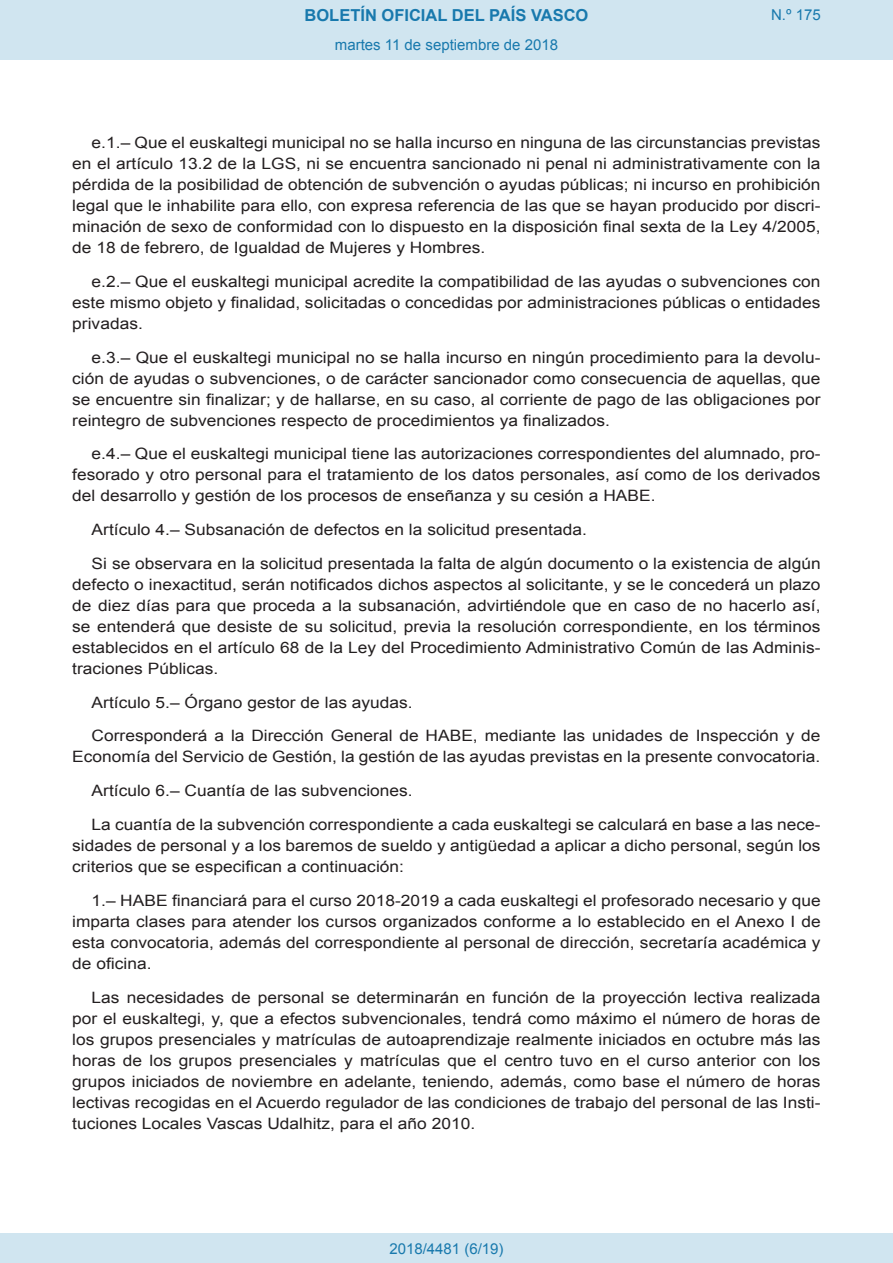
<style>
.page{position:relative;width:893px;height:1263px;background:#fff}
.page>*{position:absolute;margin:0;border:0;box-sizing:border-box;transform-origin:0 0}
.t1{font:700 16.5px "Arial";color:#1879ad}
.BOPVDetalle{font:15.6px/21px "Arial";color:#231f20;text-align:justify;scale:1.11 1}
.Paginacion_Centro{font:15px "Arial";color:#1879ad}
</style>
<div class="page">
<div style="left:0;top:0;width:893px;height:60px;background:#d0e5f0"></div>
<div style="left:0;top:1233px;width:893px;height:30px;background:#d0e5f0"></div>
<p class="t1" style="left:305px;top:4px;width:285px">BOLETÍN OFICIAL DEL PAÍS VASCO</p>
<p class="Paginacion_Centro" style="left:335px;top:35px;width:225px">martes 11 de septiembre de 2018</p>
<p class="Paginacion_Centro" style="left:771px;top:5px;width:51px">N.º 175</p>
<p class="BOPVDetalle" style="left:72px;top:132px;width:676px;text-indent:19px">e.1.– Que el euskaltegi municipal no se halla incurso en ninguna de las circunstancias previstas en el artículo 13.2 de la LGS, ni se encuentra sancionado ni penal ni administrativamente con la pérdida de la posibilidad de obtención de subvención o ayudas públicas; ni incurso en prohibición legal que le inhabilite para ello, con expresa referencia de las que se hayan producido por discri&shy;minación de sexo de conformidad con lo dispuesto en la disposición final sexta de la Ley 4/2005, de 18 de febrero, de Igualdad de Mujeres y Hombres.</p>
<p class="BOPVDetalle" style="left:72px;top:271px;width:676px;text-indent:19px">e.2.– Que el euskaltegi municipal acredite la compatibilidad de las ayudas o subvenciones con este mismo objeto y finalidad, solicitadas o concedidas por administraciones públicas o entidades privadas.</p>
<p class="BOPVDetalle" style="left:72px;top:347px;width:676px;text-indent:19px">e.3.– Que el euskaltegi municipal no se halla incurso en ningún procedimiento para la devolu&shy;ción de ayudas o subvenciones, o de carácter sancionador como consecuencia de aquellas, que se encuentre sin finalizar; y de hallarse, en su caso, al corriente de pago de las obligaciones por reintegro de subvenciones respecto de procedimientos ya finalizados.</p>
<p class="BOPVDetalle" style="left:72px;top:444px;width:676px;text-indent:19px">e.4.– Que el euskaltegi municipal tiene las autorizaciones correspondientes del alumnado, pro&shy;fesorado y otro personal para el tratamiento de los datos personales, así como de los derivados del desarrollo y gestión de los procesos de enseñanza y su cesión a HABE.</p>
<p class="BOPVDetalle" style="left:92px;top:519px;width:448px">Artículo 4.– Subsanación de defectos en la solicitud presentada.</p>
<p class="BOPVDetalle" style="left:72px;top:553px;width:676px;text-indent:19px">Si se observara en la solicitud presentada la falta de algún documento o la existencia de algún defecto o inexactitud, serán notificados dichos aspectos al solicitante, y se le concederá un plazo de diez días para que proceda a la subsanación, advirtiéndole que en caso de no hacerlo así, se entenderá que desiste de su solicitud, previa la resolución correspondiente, en los términos establecidos en el artículo 68 de la Ley del Procedimiento Administrativo Común de las Adminis&shy;traciones Públicas.</p>
<p class="BOPVDetalle" style="left:92px;top:692px;width:291px">Artículo 5.– Órgano gestor de las ayudas.</p>
<p class="BOPVDetalle" style="left:72px;top:726px;width:676px;text-align:right">Corresponderá a la Dirección General de HABE, mediante las unidades de Inspección y de<br>Economía del Servicio de Gestión, la gestión de las ayudas previstas en la presente convocatoria.</p>
<p class="BOPVDetalle" style="left:92px;top:780px;width:291px">Artículo 6.– Cuantía de las subvenciones.</p>
<p class="BOPVDetalle" style="left:72px;top:814px;width:676px;text-indent:19px">La cuantía de la subvención correspondiente a cada euskaltegi se calculará en base a las nece&shy;sidades de personal y a los baremos de sueldo y antigüedad a aplicar a dicho personal, según los criterios que se especifican a continuación:</p>
<p class="BOPVDetalle" style="left:72px;top:890px;width:676px;text-indent:19px">1.– HABE financiará para el curso 2018-2019 a cada euskaltegi el profesorado necesario y que imparta clases para atender los cursos organizados conforme a lo establecido en el Anexo I de esta convocatoria, además del correspondiente al personal de dirección, secretaría académica y de oficina.</p>
<p class="BOPVDetalle" style="left:72px;top:987px;width:676px;text-indent:19px">Las necesidades de personal se determinarán en función de la proyección lectiva realizada por el euskaltegi, y, que a efectos subvencionales, tendrá como máximo el número de horas de los grupos presenciales y matrículas de autoaprendizaje realmente iniciados en octubre más las horas de los grupos presenciales y matrículas que el centro tuvo en el curso anterior con los grupos iniciados de noviembre en adelante, teniendo, además, como base el número de horas lectivas recogidas en el Acuerdo regulador de las condiciones de trabajo del personal de las Insti&shy;tuciones Locales Vascas Udalhitz, para el año 2010.</p>
<p class="Paginacion_Centro" style="left:389px;top:1238px;width:116px">2018/4481 (6/19)</p>
</div>
